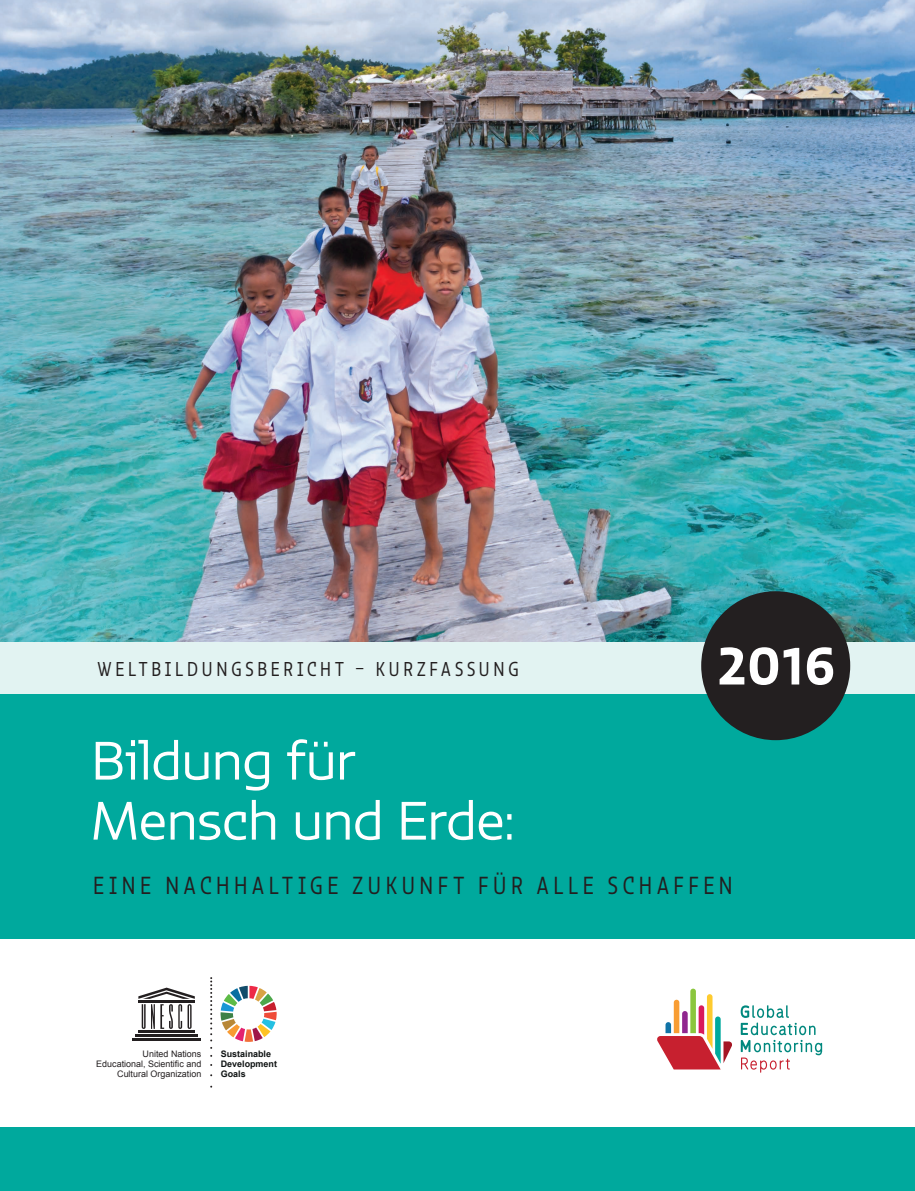
<style>
.page{position:relative;width:915px;height:1191px;background:#fff}
.page>*{position:absolute;margin:0;border:0;box-sizing:border-box;transform-origin:0 0}
.t1{font:300 52.5px/60px "Vita Std";letter-spacing:-.01em;color:#fff}
.t2{font:51px "Vita Std Bld";color:#fff}
.t3{font:300 24px "Vita Cond Std";letter-spacing:.195em;color:#231f20}
.t4{font:300 19.5px "Vita Cond Std";letter-spacing:.195em;color:#231f20}
.t5{font:9px/9.8px "Arial";color:#231f20;text-align:right}
.t6{font:700 9px/9.8px "Arial";color:#0f1313}
</style>
<div class="page">
<div style="left:0;top:1127px;width:914px;height:64px;background:#00a99d"></div>
<img style="left:0;top:0;width:914px;height:642px">
<div style="left:0;top:693px;width:914px;height:246px;background:#00a99d"></div>
<svg style="left:657px;top:988px;width:75px;height:81px"></svg>
<svg style="left:740px;top:1005px;width:81px;height:67px"></svg>
<svg style="left:210px;top:977px;width:2px;height:64px"></svg>
<hr style="left:138px;top:1030px;width:57px;height:2px;background:#231f20">
<hr style="left:135px;top:1034px;width:63px;height:2px;background:#231f20">
<hr style="left:132px;top:1038px;width:69px;height:2px;background:#231f20">
<hr style="left:138px;top:1000px;width:57px;height:2px;background:#231f20">
<svg style="left:138px;top:987px;width:57px;height:11px"></svg>
<svg style="left:187px;top:1004px;width:5px;height:25px"></svg>
<svg style="left:142px;top:1004px;width:40px;height:25px"></svg>
<svg style="left:220px;top:985px;width:57px;height:57px"></svg>
<div style="left:0;top:642px;width:914px;height:51px;background:#e2f3f2"></div>
<div style="left:701px;top:591px;width:148px;height:149px;background:#231f20;border-radius:50%"></div>
<h3 class="t4" style="left:97px;top:657px;width:422px">WELTBILDUNGSBERICHT – KURZFASSUNG</h3>
<h1 class="t1" style="left:91px;top:730px;width:426px">Bildung für<br>Mensch und Erde:</h1>
<h2 class="t2" style="left:717px;top:631px;width:118px">2016</h2>
<h3 class="t3" style="left:93px;top:870px;width:640px">EINE NACHHALTIGE ZUKUNFT FÜR ALLE SCHAFFEN</h3>
<p class="t5" style="left:96px;top:1049px;width:107px">United Nations<br>Educational, Scientific and<br>Cultural Organization</p>
<p class="t6" style="left:221px;top:1049px;width:58px">Sustainable<br>Development<br>Goals</p>
</div>
